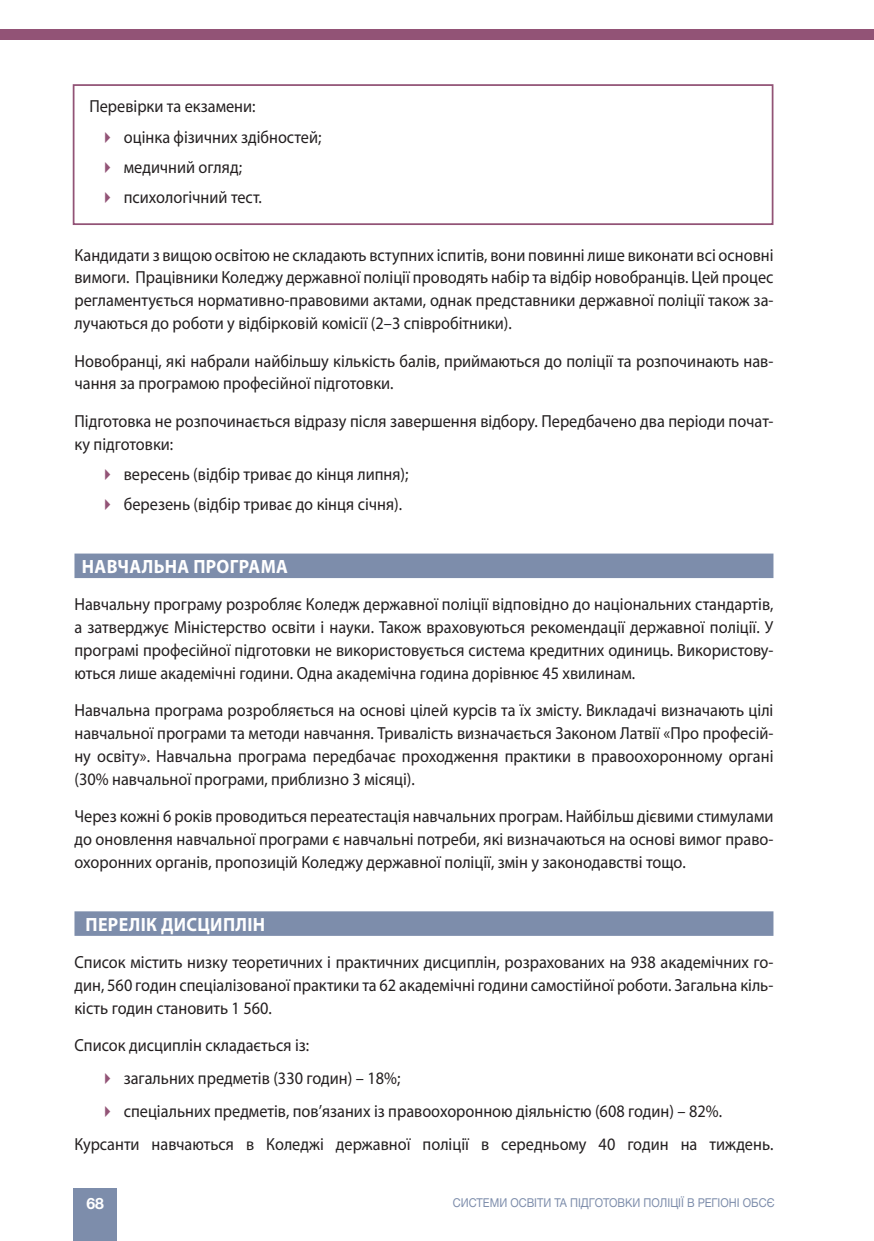
<style>
.page{position:relative;width:874px;height:1241px;background:#fff}
.page>*{position:absolute;margin:0;border:0;box-sizing:border-box;transform-origin:0 0}
.t1{font:700 19.25px "Myriad Pro";letter-spacing:.02em;color:#fff;scale:.93 1}
.t2{font:17.5px/22.8px "Myriad Pro";color:#231f20;text-align:justify;scale:.93 1}
.t3{font:700 15.75px "Helvetica Neue Cyr";color:#fff}
.t4{font:12.25px "Helvetica Neue Cyr";color:#7d8dab;scale:.9 1}
.s1{color:#925376}
</style>
<div class="page">
<div style="left:73px;top:1188px;width:44px;height:52px;background:#7d8dab"></div>
<div style="left:74px;top:553px;width:699px;height:25px;background:#7d8dab"></div>
<div style="left:74px;top:911px;width:699px;height:24px;background:#7d8dab"></div>
<div style="left:0;top:30px;width:873px;height:10px;background:#925376"></div>
<div style="left:73px;top:84px;width:700px;height:141px;border:2px solid #925376"></div>
<p class="t2" style="left:89px;top:95px;width:180px">Перевірки та екзамени:</p>
<p class="t2" style="left:99px;top:125px;width:240px"><span class="s1">✔</span> оцінка фізичних здібностей;</p>
<p class="t2" style="left:99px;top:155px;width:155px"><span class="s1">✔</span> медичний огляд;</p>
<p class="t2" style="left:99px;top:185px;width:176px"><span class="s1">✔</span> психологічний тест.</p>
<p class="t2" style="left:74px;top:243px;width:752px">Кандидати з вищою освітою не складають вступних іспитів, вони повинні лише виконати всі основні вимоги. Працівники Коледжу державної поліції проводять набір та відбір новобранців. Цей процес регламентується нормативно-правовими актами, однак представники державної поліції також за&shy;лучаються до роботи у відбірковій комісії (2–3 співробітники).</p>
<p class="t2" style="left:74px;top:349px;width:752px">Новобранці, які набрали найбільшу кількість балів, приймаються до поліції та розпочинають нав&shy;чання за програмою професійної підготовки.</p>
<p class="t2" style="left:74px;top:409px;width:752px">Підготовка не розпочинається відразу після завершення відбору. Передбачено два періоди почат&shy;ку підготовки:</p>
<p class="t2" style="left:99px;top:462px;width:334px"><span class="s1">✔</span> вересень (відбір триває до кінця липня);</p>
<p class="t2" style="left:99px;top:492px;width:327px"><span class="s1">✔</span> березень (відбір триває до кінця січня).</p>
<p class="t1" style="left:82px;top:553px;width:223px">НАВЧАЛЬНА ПРОГРАМА</p>
<p class="t2" style="left:74px;top:593px;width:752px">Навчальну програму розробляє Коледж державної поліції відповідно до національних стандартів, а затверджує Міністерство освіти і науки. Також враховуються рекомендації державної поліції. У програмі професійної підготовки не використовується система кредитних одиниць. Використову&shy;ються лише академічні години. Одна академічна година дорівнює 45 хвилинам.</p>
<p class="t2" style="left:74px;top:698px;width:752px">Навчальна програма розробляється на основі цілей курсів та їх змісту. Викладачі визначають цілі навчальної програми та методи навчання. Тривалість визначається Законом Латвії «Про професій&shy;ну освіту». Навчальна програма передбачає проходження практики в правоохоронному органі (30% навчальної програми, приблизно 3 місяці).</p>
<p class="t2" style="left:74px;top:804px;width:752px">Через кожні 6 років проводиться переатестація навчальних програм. Найбільш дієвими стимулами до оновлення навчальної програми є навчальні потреби, які визначаються на основі вимог право&shy;охоронних органів, пропозицій Коледжу державної поліції, змін у законодавстві тощо.</p>
<p class="t1" style="left:85px;top:911px;width:195px">ПЕРЕЛІК ДИСЦИПЛІН</p>
<p class="t2" style="left:74px;top:950px;width:752px">Список містить низку теоретичних і практичних дисциплін, розрахованих на 938 академічних го&shy;дин, 560 годин спеціалізованої практики та 62 академічні години самостійної роботи. Загальна кіль&shy;кість годин становить 1 560.</p>
<p class="t2" style="left:74px;top:1033px;width:254px">Список дисциплін складається із:</p>
<p class="t2" style="left:99px;top:1066px;width:325px"><span class="s1">✔</span> загальних предметів (330 годин) – 18%;</p>
<p class="t2" style="left:74px;top:1094px;width:752px;line-height:32.7px;text-indent:25px"><span class="s1">✔</span> спеціальних предметів, пов’язаних із правоохоронною діяльністю (608 годин) – 82%.<br>Курсанти навчаються в Коледжі державної поліції в середньому 40 годин на тиждень.</p>
<p class="t3" style="left:86px;top:1194px;width:19px">68</p>
<p class="t4" style="left:452px;top:1195px;width:359px">СИСТЕМИ ОСВІТИ ТА ПІДГОТОВКИ ПОЛІЦІЇ В РЕГІОНІ ОБСЄ</p>
</div>
